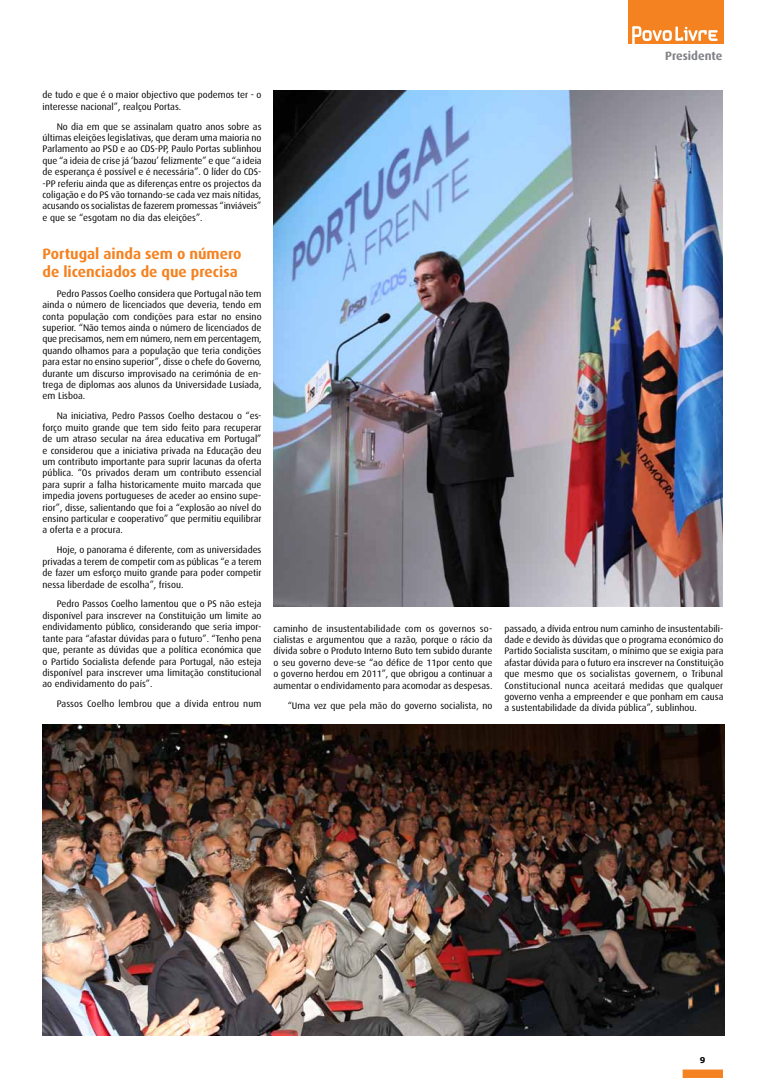
<style>
.page{position:relative;width:766px;height:1078px;background:#fff}
.page>*{position:absolute;margin:0;border:0;box-sizing:border-box;transform-origin:0 0}
.t1{font:700 15px/18px "Dax";color:#f58220}
.t2{font:700 12px "Dax";color:#808285}
.t3{font:9.5px/11.4px "Dax";color:#000;text-align:justify}
.t4{font:700 8px "Verdana";color:#000}
</style>
<div class="page">
<div style="left:682px;top:1069px;width:40px;height:8px;background:#f58220;border:1px solid #f58220"></div>
<div style="left:627px;top:0;width:96px;height:44px;background:#f58220"></div>
<svg style="left:632px;top:26px;width:85px;height:18px"></svg>
<img style="left:273px;top:91px;width:449px;height:515px">
<img style="left:43px;top:724px;width:681px;height:311px">
<p class="t3" style="left:43px;top:89px;width:220px">de tudo e que é o maior objectivo que podemos ter - o interesse nacional”, realçou Portas.</p>
<p class="t3" style="left:43px;top:121px;width:220px;text-indent:14px">No dia em que se assinalam quatro anos sobre as últimas eleições legislativas, que deram uma maioria no Parlamento ao PSD e ao CDS-PP, Paulo Portas sublinhou que “a ideia de crise já ‘bazou’ felizmente” e que “a ideia de esperança é possível e é necessária”. O líder do CDS--PP referiu ainda que as diferenças entre os projectos da coligação e do PS vão tornando-se cada vez mais nítidas, acusando os socialistas de fazerem promessas “inviáveis” e que se “esgotam no dia das eleições”.</p>
<h1 class="t1" style="left:43px;top:244px;width:200px">Portugal ainda sem o número de licenciados de que precisa</h1>
<p class="t3" style="left:43px;top:288px;width:220px;text-indent:14px">Pedro Passos Coelho considera que Portugal não tem ainda o número de licenciados que deveria, tendo em conta população com condições para estar no ensino superior. “Não temos ainda o número de licenciados de que precisamos, nem em número, nem em percentagem, quando olhamos para a população que teria condições para estar no ensino superior”, disse o chefe do Governo, durante um discurso improvisado na cerimónia de en&shy;trega de diplomas aos alunos da Universidade Lusíada, em Lisboa.</p>
<p class="t3" style="left:43px;top:410px;width:220px;text-indent:14px">Na iniciativa, Pedro Passos Coelho destacou o “es&shy;forço muito grande que tem sido feito para recuperar de um atraso secular na área educativa em Portugal” e considerou que a iniciativa privada na Educação deu um contributo importante para suprir lacunas da oferta pública. “Os privados deram um contributo essencial para suprir a falha historicamente muito marcada que impedia jovens portugueses de aceder ao ensino supe&shy;rior”, disse, salientando que foi a “explosão ao nível do ensino particular e cooperativo” que permitiu equilibrar a oferta e a procura.</p>
<p class="t3" style="left:43px;top:544px;width:220px;text-indent:14px">Hoje, o panorama é diferente, com as universidades privadas a terem de competir com as públicas “e a terem de fazer um esforço muito grande para poder competir nessa liberdade de escolha”, frisou.</p>
<p class="t3" style="left:43px;top:598px;width:220px;text-indent:14px">Pedro Passos Coelho lamentou que o PS não esteja disponível para inscrever na Constituição um limite ao endividamento público, considerando que seria impor&shy;tante para “afastar dúvidas para o futuro”. “Tenho pena que, perante as dúvidas que a política económica que o Partido Socialista defende para Portugal, não esteja disponível para inscrever uma limitação constitucional ao endividamento do país”.</p>
<p class="t3" style="left:57px;top:698px;width:206px">Passos Coelho lembrou que a dívida entrou num</p>
<p class="t3" style="left:273px;top:622px;width:220px">caminho de insustentabilidade com os governos so&shy;cialistas e argumentou que a razão, porque o rácio da dívida sobre o Produto Interno Buto tem subido durante o seu governo deve-se “ao défice de 11por cento que o governo herdou em 2011”, que obrigou a continuar a aumentar o endividamento para acomodar as despesas.</p>
<p class="t3" style="left:287px;top:699px;width:206px">“Uma vez que pela mão do governo socialista, no</p>
<p class="t2" style="left:665px;top:49px;width:59px">Presidente</p>
<p class="t3" style="left:504px;top:622px;width:220px">passado, a dívida entrou num caminho de insustentabili&shy;dade e devido às dúvidas que o programa económico do Partido Socialista suscitam, o mínimo que se exigia para afastar dúvida para o futuro era inscrever na Constituição que mesmo que os socialistas governem, o Tribunal Constitucional nunca aceitará medidas que qualquer governo venha a empreender e que ponham em causa a sustentabilidade da dívida pública”, sublinhou.</p>
<p class="t4" style="left:699px;top:1054px;width:7px">9</p>
</div>
